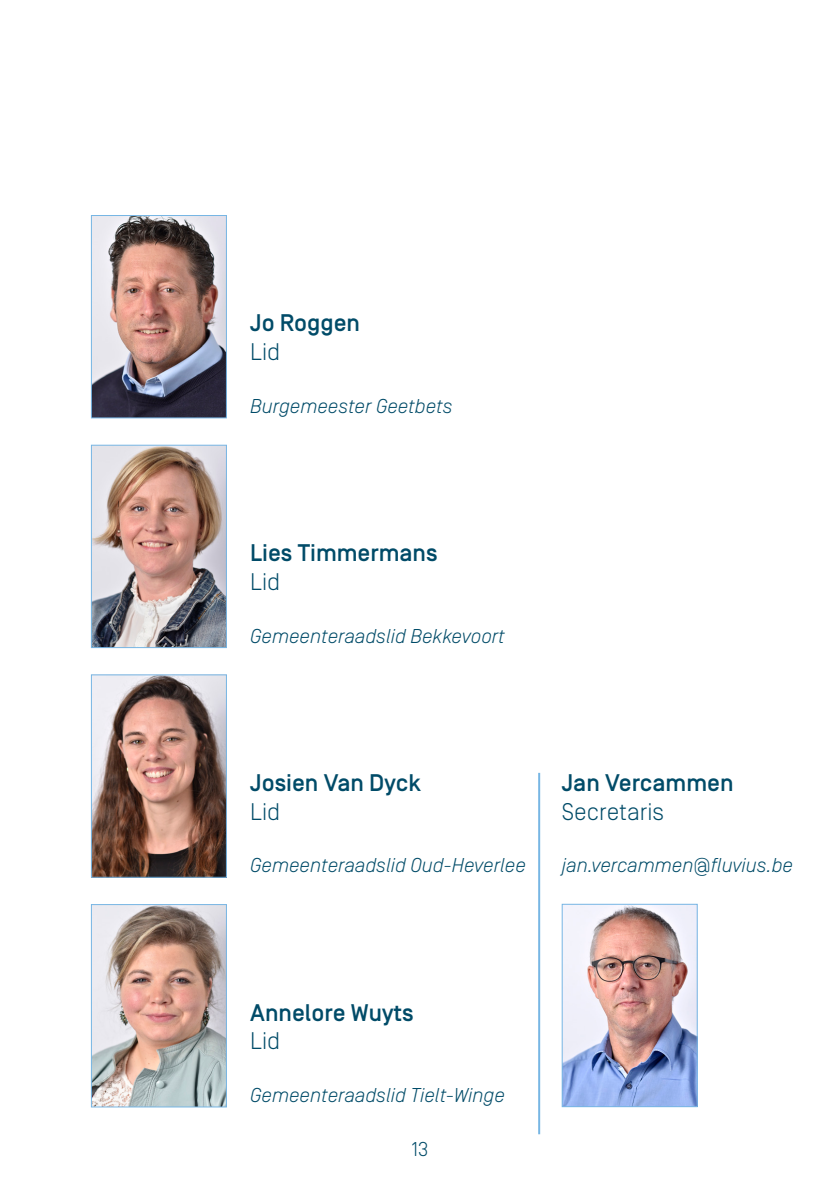
<style>
.page{position:relative;width:840px;height:1191px;background:#fff}
.page>*{position:absolute;margin:0;border:0;box-sizing:border-box;transform-origin:0 0}
.t1{font:500 24px "Simplon BP";color:#004b68}
.t2{font:300 24px "Simplon BP";color:#004b68}
.t3{font:italic 300 20px "Simplon BP";color:#004b68}
.t4{font:300 20px "Simplon BP";color:#004b68}
</style>
<div class="page">
<img style="left:93px;top:217px;width:131px;height:199px">
<div style="left:91px;top:215px;width:135px;height:203px;border:1px solid #77b6e4"></div>
<img style="left:93px;top:447px;width:131px;height:199px">
<div style="left:91px;top:445px;width:135px;height:203px;border:1px solid #77b6e4"></div>
<img style="left:93px;top:676px;width:131px;height:199px">
<div style="left:91px;top:674px;width:135px;height:203px;border:1px solid #77b6e4"></div>
<img style="left:93px;top:906px;width:131px;height:199px">
<div style="left:91px;top:904px;width:135px;height:203px;border:1px solid #77b6e4"></div>
<img style="left:563px;top:906px;width:132px;height:199px">
<div style="left:561px;top:904px;width:136px;height:203px;border:1px solid #77b6e4"></div>
<hr style="left:538px;top:773px;width:2px;height:361px;background:#77b6e4">
<p class="t1" style="left:250px;top:309px;width:111px">Jo Roggen</p>
<p class="t2" style="left:250px;top:338px;width:31px">Lid</p>
<p class="t3" style="left:250px;top:394px;width:203px">Burgemeester Geetbets</p>
<p class="t1" style="left:250px;top:539px;width:189px">Lies Timmermans</p>
<p class="t2" style="left:250px;top:567px;width:31px">Lid</p>
<p class="t3" style="left:250px;top:624px;width:256px">Gemeenteraadslid Bekkevoort</p>
<p class="t1" style="left:250px;top:768px;width:172px">Josien Van Dyck</p>
<p class="t2" style="left:250px;top:797px;width:31px">Lid</p>
<p class="t3" style="left:250px;top:854px;width:277px">Gemeenteraadslid Oud-Heverlee</p>
<p class="t1" style="left:561px;top:768px;width:173px">Jan Vercammen</p>
<p class="t2" style="left:561px;top:797px;width:104px">Secretaris</p>
<p class="t3" style="left:561px;top:854px;width:232px">jan.vercammen@fluvius.be</p>
<p class="t1" style="left:250px;top:998px;width:165px">Annelore Wuyts</p>
<p class="t2" style="left:250px;top:1027px;width:31px">Lid</p>
<p class="t3" style="left:250px;top:1083px;width:256px">Gemeenteraadslid Tielt-Winge</p>
<p class="t4" style="left:411px;top:1137px;width:18px">13</p>
</div>
